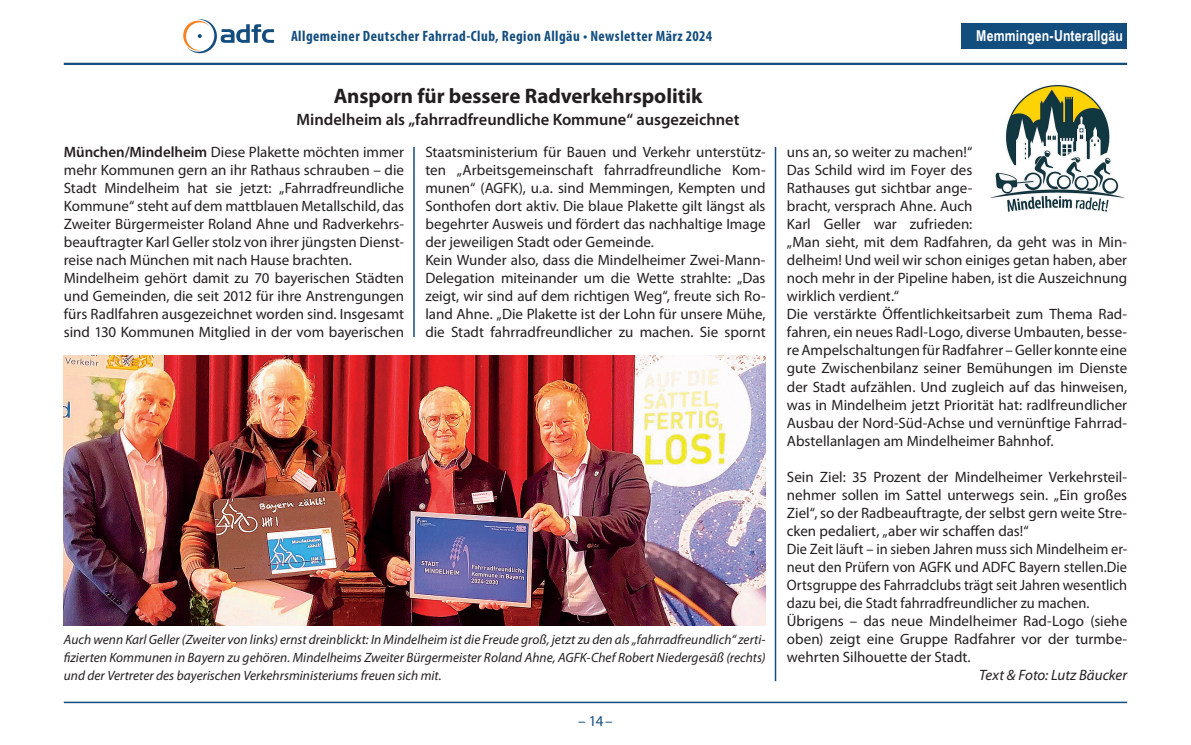
<style>
.page{position:relative;width:1191px;height:745px;background:#fff}
.page>*{position:absolute;margin:0;border:0;box-sizing:border-box;transform-origin:0 0}
.t1{font:700 21px "Myriad Pro";letter-spacing:-.005em;color:#231f20}
.t2{font:600 16.5px "Myriad Pro";color:#231f20}
.t3{font:15px/18px "Myriad Pro";color:#231f20}
.t4{font:700 condensed 15px "Myriad Pro";letter-spacing:.03em;color:#134d7e}
.t5{font:italic 15px "Myriad Pro";letter-spacing:-.005em;color:#231f20}
.t6{font:700 15px "Arial Narrow";letter-spacing:.01em;color:#fff}
.t7{font:15px "Myriad Pro";color:#134d7e}
.t8{font:italic 13.5px/18px "Myriad Pro";color:#231f20;text-align:justify}
.s1{font-weight:600}
</style>
<div class="page">
<hr style="left:64px;top:63px;width:1063px;height:2px;background:#134d7e">
<hr style="left:64px;top:701px;width:1063px;height:1px;background:#134d7e">
<svg style="left:183px;top:19px;width:91px;height:34px"></svg>
<hr style="left:413px;top:85px;width:2px;height:595px;background:#134d7e">
<hr style="left:774px;top:85px;width:2px;height:595px;background:#134d7e">
<div style="left:408px;top:78px;width:12px;height:69px;background:#fff"></div>
<div style="left:408px;top:337px;width:12px;height:351px;background:#fff"></div>
<div style="left:770px;top:78px;width:11px;height:69px;background:#fff"></div>
<img style="left:64px;top:355px;width:701px;height:270px">
<img style="left:990px;top:85px;width:135px;height:127px">
<div style="left:961px;top:23px;width:166px;height:26px;background:#134d7e"></div>
<p class="t4" style="left:291px;top:27px;width:423px">Allgemeiner Deutscher Fahrrad-Club, Region Allgäu • Newsletter März 2024</p>
<h1 class="t1" style="left:334px;top:82px;width:370px">Ansporn für bessere Radverkehrspolitik</h1>
<p class="t2" style="left:296px;top:109px;width:444px">Mindelheim als „fahrradfreundliche Kommune“ ausgezeichnet</p>
<p class="t3" style="left:64px;top:143px;width:342px"><span class="s1">München/Mindelheim</span> Diese Plakette möchten immer mehr Kommunen gern an ihr Rathaus schrauben – die Stadt Mindelheim hat sie jetzt: „Fahrradfreundliche Kommune“ steht auf dem mattblauen Metallschild, das Zweiter Bürgermeister Roland Ahne und Radverkehrs&shy;beauftragter Karl Geller stolz von ihrer jüngsten Dienst&shy;reise nach München mit nach Hause brachten.<br>Mindelheim gehört damit zu 70 bayerischen Städten und Gemeinden, die seit 2012 für ihre Anstrengungen fürs Radlfahren ausgezeichnet worden sind. Insgesamt sind 130 Kommunen Mitglied in der vom bayerischen</p>
<p class="t3" style="left:425px;top:143px;width:342px">Staatsministerium für Bauen und Verkehr unterstütz&shy;ten „Arbeitsgemeinschaft fahrradfreundliche Kom&shy;munen“ (AGFK), u.a. sind Memmingen, Kempten und Sonthofen dort aktiv. Die blaue Plakette gilt längst als begehrter Ausweis und fördert das nachhaltige Image der jeweiligen Stadt oder Gemeinde.<br>Kein Wunder also, dass die Mindelheimer Zwei-Mann-Delegation miteinander um die Wette strahlte: „Das zeigt, wir sind auf dem richtigen Weg“, freute sich Ro&shy;land Ahne. „Die Plakette ist der Lohn für unsere Mühe, die Stadt fahrradfreundlicher zu machen. Sie spornt</p>
<p class="t8" style="left:64px;top:629px;width:703px">Auch wenn Karl Geller (Zweiter von links) ernst dreinblickt: In Mindelheim ist die Freude groß, jetzt zu den als „fahrradfreundlich“ zerti&shy;fizierten Kommunen in Bayern zu gehören. Mindelheims Zweiter Bürgermeister Roland Ahne, AGFK-Chef Robert Niedergesäß (rechts) und der Vertreter des bayerischen Verkehrsministeriums freuen sich mit.</p>
<p class="t7" style="left:578px;top:711px;width:36px">– 14–</p>
<p class="t6" style="left:976px;top:24px;width:148px">Memmingen-Unterallgäu</p>
<p class="t3" style="left:787px;top:143px;width:342px">uns an, so weiter zu machen!“<br>Das Schild wird im Foyer des<br>Rathauses gut sichtbar ange-<br>bracht, versprach Ahne. Auch<br>Karl Geller war zufrieden:<br>„Man sieht, mit dem Radfahren, da geht was in Min&shy;delheim! Und weil wir schon einiges getan haben, aber noch mehr in der Pipeline haben, ist die Auszeichnung wirklich verdient.“<br>Die verstärkte Öffentlichkeitsarbeit zum Thema Rad&shy;fahren, ein neues Radl-Logo, diverse Umbauten, besse&shy;re Ampelschaltungen für Radfahrer – Geller konnte eine gute Zwischenbilanz seiner Bemühungen im Dienste der Stadt aufzählen. Und zugleich auf das hinweisen, was in Mindelheim jetzt Priorität hat: radlfreundlicher Ausbau der Nord-Süd-Achse und vernünftige Fahrrad-Abstellanlagen am Mindelheimer Bahnhof.</p>
<p class="t3" style="left:787px;top:467px;width:342px">Sein Ziel: 35 Prozent der Mindelheimer Verkehrsteil&shy;nehmer sollen im Sattel unterwegs sein. „Ein großes Ziel“, so der Radbeauftragte, der selbst gern weite Stre&shy;cken pedaliert, „aber wir schaffen das!“<br>Die Zeit läuft – in sieben Jahren muss sich Mindelheim er&shy;neut den Prüfern von AGFK und ADFC Bayern stellen.Die Ortsgruppe des Fahrradclubs trägt seit Jahren wesentlich dazu bei, die Stadt fahrradfreundlicher zu machen.<br>Übrigens – das neue Mindelheimer Rad-Logo (siehe oben) zeigt eine Gruppe Radfahrer vor der turmbe&shy;wehrten Silhouette der Stadt.</p>
<p class="t5" style="left:979px;top:665px;width:149px">Text &amp; Foto: Lutz Bäucker</p>
</div>
